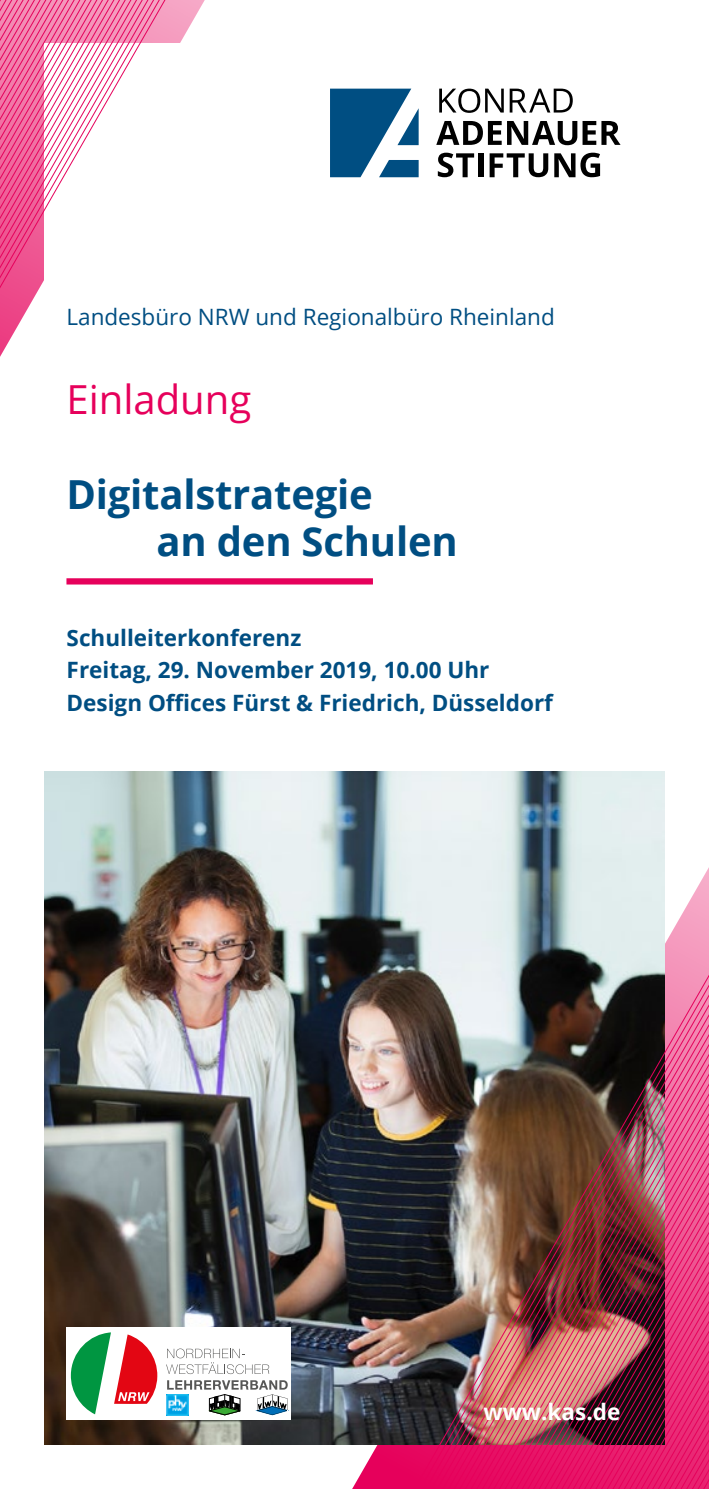
<style>
.page{position:relative;width:709px;height:1489px;background:#fff}
.page>*{position:absolute;margin:0;border:0;box-sizing:border-box;transform-origin:0 0}
.t1{font:700 40px/47.5px "Open Sans";letter-spacing:-.005em;color:#004e82}
.t2{font:40px "Open Sans";color:#e6005b}
.t3{font:700 22.5px/32.5px "Open Sans";color:#004e82}
.t4{font:22.5px "Open Sans";color:#004e82}
.t5{font:700 22.5px "Open Sans";color:#fff}
</style>
<div class="page">
<svg style="left:439px;top:89px;width:134px;height:24px"></svg>
<svg style="left:436px;top:121px;width:65px;height:24px"></svg>
<svg style="left:507px;top:121px;width:113px;height:24px"></svg>
<svg style="left:438px;top:153px;width:36px;height:24px"></svg>
<div style="left:479px;top:153px;width:5px;height:24px;background:#000"></div>
<svg style="left:489px;top:153px;width:59px;height:24px"></svg>
<svg style="left:554px;top:153px;width:46px;height:24px"></svg>
<svg style="left:330px;top:89px;width:88px;height:88px"></svg>
<svg style="left:328px;top:814px;width:381px;height:674px"></svg>
<img style="left:44px;top:771px;width:620px;height:673px">
<svg style="left:412px;top:875px;width:6px;height:613px;background:#604b4f"></svg>
<svg style="left:418px;top:875px;width:6px;height:613px;background:#634e52"></svg>
<svg style="left:429px;top:875px;width:6px;height:613px;background:#604b4f"></svg>
<svg style="left:435px;top:875px;width:6px;height:613px;background:#604c4f"></svg>
<svg style="left:446px;top:875px;width:6px;height:613px;background:#67545a"></svg>
<svg style="left:452px;top:875px;width:6px;height:613px;background:#7d6b73"></svg>
<img style="left:463px;top:875px;width:6px;height:613px">
<img style="left:469px;top:875px;width:6px;height:613px">
<img style="left:475px;top:875px;width:5px;height:613px">
<img style="left:480px;top:875px;width:6px;height:613px">
<svg style="left:486px;top:875px;width:6px;height:613px;background:#c6a29f"></svg>
<svg style="left:492px;top:875px;width:5px;height:613px;background:#c29a95"></svg>
<svg style="left:497px;top:875px;width:6px;height:613px;background:#ba8e87"></svg>
<svg style="left:503px;top:875px;width:6px;height:613px;background:#b1847d"></svg>
<svg style="left:509px;top:875px;width:5px;height:613px;background:#b0837c"></svg>
<svg style="left:514px;top:875px;width:6px;height:613px;background:#a27672"></svg>
<img style="left:520px;top:875px;width:6px;height:613px">
<img style="left:526px;top:875px;width:5px;height:613px">
<img style="left:531px;top:875px;width:6px;height:613px">
<svg style="left:537px;top:875px;width:6px;height:613px;background:#623637"></svg>
<svg style="left:543px;top:875px;width:5px;height:613px;background:#683c3f"></svg>
<img style="left:548px;top:875px;width:6px;height:613px">
<img style="left:554px;top:875px;width:6px;height:613px">
<svg style="left:560px;top:875px;width:5px;height:613px;background:#7e4b49"></svg>
<svg style="left:565px;top:875px;width:6px;height:613px;background:#824e4c"></svg>
<svg style="left:571px;top:875px;width:6px;height:613px;background:#834f4e"></svg>
<svg style="left:577px;top:875px;width:5px;height:613px;background:#824e4e"></svg>
<img style="left:582px;top:875px;width:6px;height:613px">
<img style="left:588px;top:875px;width:6px;height:613px">
<img style="left:594px;top:875px;width:5px;height:613px">
<img style="left:599px;top:875px;width:6px;height:613px">
<img style="left:605px;top:875px;width:6px;height:613px">
<svg style="left:611px;top:875px;width:5px;height:613px;background:#7c4e57"></svg>
<svg style="left:616px;top:875px;width:6px;height:613px;background:#784a53"></svg>
<svg style="left:622px;top:875px;width:6px;height:613px;background:#744750"></svg>
<svg style="left:628px;top:875px;width:5px;height:613px;background:#754851"></svg>
<img style="left:633px;top:875px;width:6px;height:613px">
<img style="left:639px;top:875px;width:6px;height:613px">
<svg style="left:645px;top:875px;width:64px;height:613px;background:#c95783"></svg>
<div style="left:66px;top:578px;width:307px;height:6px;background:#e6005b"></div>
<svg style="left:133px;top:0;width:6px;height:57px"></svg>
<svg style="left:127px;top:0;width:6px;height:67px"></svg>
<svg style="left:122px;top:0;width:5px;height:76px"></svg>
<svg style="left:116px;top:0;width:6px;height:86px"></svg>
<svg style="left:110px;top:0;width:6px;height:97px"></svg>
<svg style="left:105px;top:0;width:5px;height:106px"></svg>
<svg style="left:99px;top:0;width:6px;height:116px"></svg>
<svg style="left:93px;top:0;width:6px;height:126px"></svg>
<svg style="left:88px;top:0;width:5px;height:135px"></svg>
<svg style="left:82px;top:0;width:6px;height:146px"></svg>
<svg style="left:0;top:0;width:82px;height:357px"></svg>
<div style="left:67px;top:1327px;width:224px;height:93px;background:#fff"></div>
<svg style="left:166px;top:1348px;width:103px;height:25px"></svg>
<svg style="left:71px;top:1332px;width:87px;height:82px"></svg>
<img style="left:166px;top:1394px;width:1px;height:20px">
<svg style="left:167px;top:1380px;width:121px;height:35px"></svg>
<p class="t4" style="left:66px;top:302px;width:490px">Landesbüro NRW und Regionalbüro Rheinland</p>
<h1 class="t2" style="left:66px;top:372px;width:186px">Einladung</h1>
<h1 class="t1" style="left:156px;top:469px;width:303px;text-indent:-90px">Digitalstrategie<br>an den Schulen</h1>
<p class="t3" style="left:67px;top:620px;width:488px">Schulleiterkonferenz<br>Freitag, 29. November 2019, 10.00 Uhr<br>Design Offices Fürst &amp; Friedrich, Düsseldorf</p>
<p class="t5" style="left:483px;top:1396px;width:138px">www.kas.de</p>
</div>
